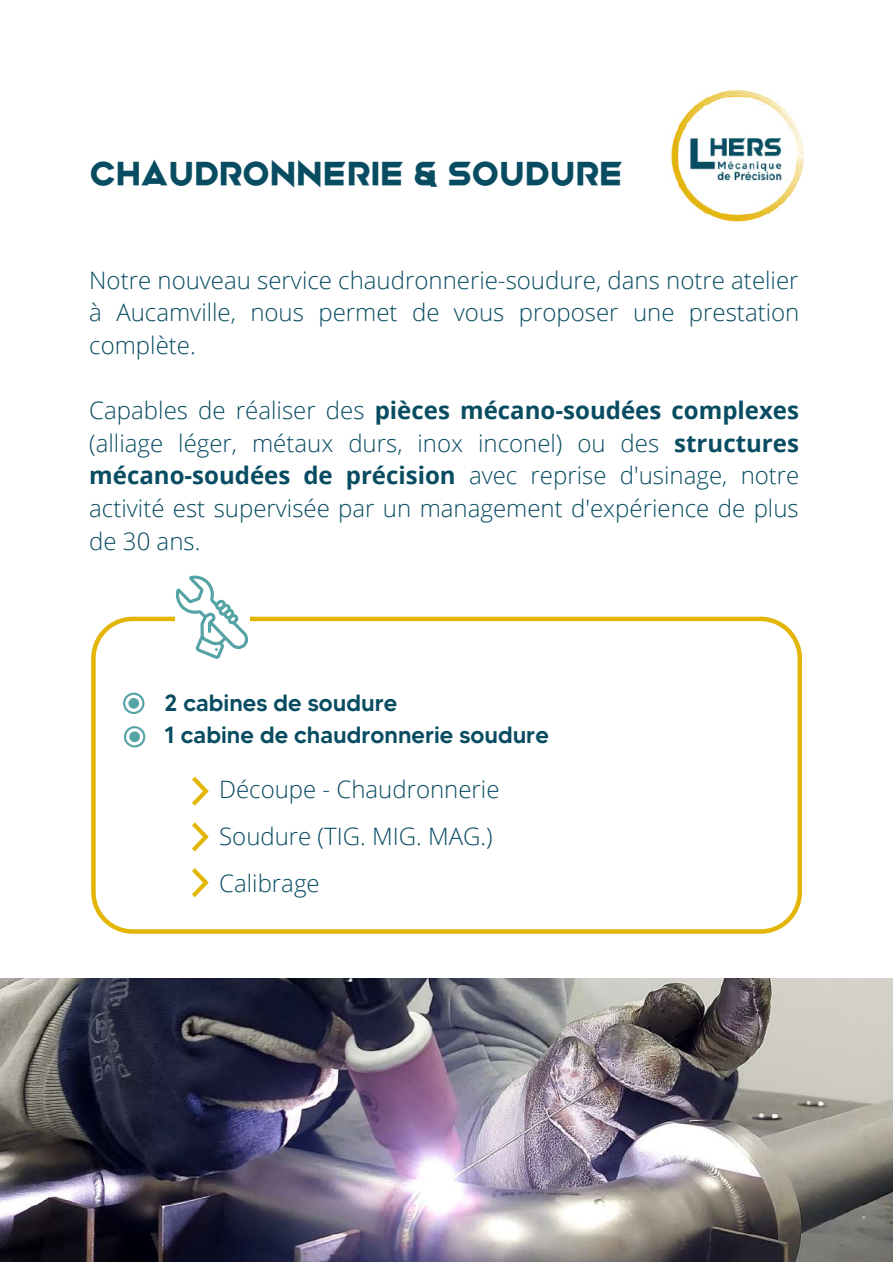
<style>
.page{position:relative;width:893px;height:1264px;background:#fff}
.page>*{position:absolute;margin:0;border:0;box-sizing:border-box;transform-origin:0 0}
.t1{font:700 31.5px "Mismo";color:#084c61}
.t2{font:300 24px/32.5px "Open Sans";color:#084c61;text-align:justify}
.t3{font:500 23.4px/32.5px "MADETOMMY";color:#084c61}
.s1{font-weight:700}
</style>
<div class="page">
<img style="left:671px;top:90px;width:132px;height:132px">
<svg style="left:91px;top:616px;width:711px;height:317px"></svg>
<div style="left:175px;top:551px;width:74px;height:129px;background:#fff"></div>
<svg style="left:176px;top:575px;width:72px;height:84px"></svg>
<svg style="left:123px;top:692px;width:21px;height:22px"></svg>
<svg style="left:124px;top:726px;width:21px;height:21px"></svg>
<svg style="left:192px;top:776px;width:17px;height:29px"></svg>
<svg style="left:192px;top:822px;width:17px;height:29px"></svg>
<svg style="left:192px;top:868px;width:17px;height:29px"></svg>
<img style="left:0;top:978px;width:892px;height:283px">
<h1 class="t1" style="left:90px;top:151px;width:535px">CHAUDRONNERIE &amp; SOUDURE</h1>
<p class="t2" style="left:89px;top:263px;width:711px">Notre nouveau service chaudronnerie-soudure, dans notre atelier à Aucamville, nous permet de vous proposer une prestation complète.</p>
<p class="t2" style="left:89px;top:393px;width:711px">Capables de réaliser des <span class="s1">pièces mécano-soudées complexes </span>(alliage léger, métaux durs, inox inconel) ou des <span class="s1">structures mécano-soudées de précision</span> avec reprise d'usinage, notre activité est supervisée par un management d'expérience de plus de 30 ans.</p>
<p class="t3" style="left:164px;top:686px;width:386px">2 cabines de soudure<br>1 cabine de chaudronnerie soudure</p>
<p class="t2" style="left:219px;top:764px;width:282px;line-height:47.2px;text-align:left">Découpe - Chaudronnerie<br>Soudure (TIG. MIG. MAG.)<br>Calibrage</p>
</div>
